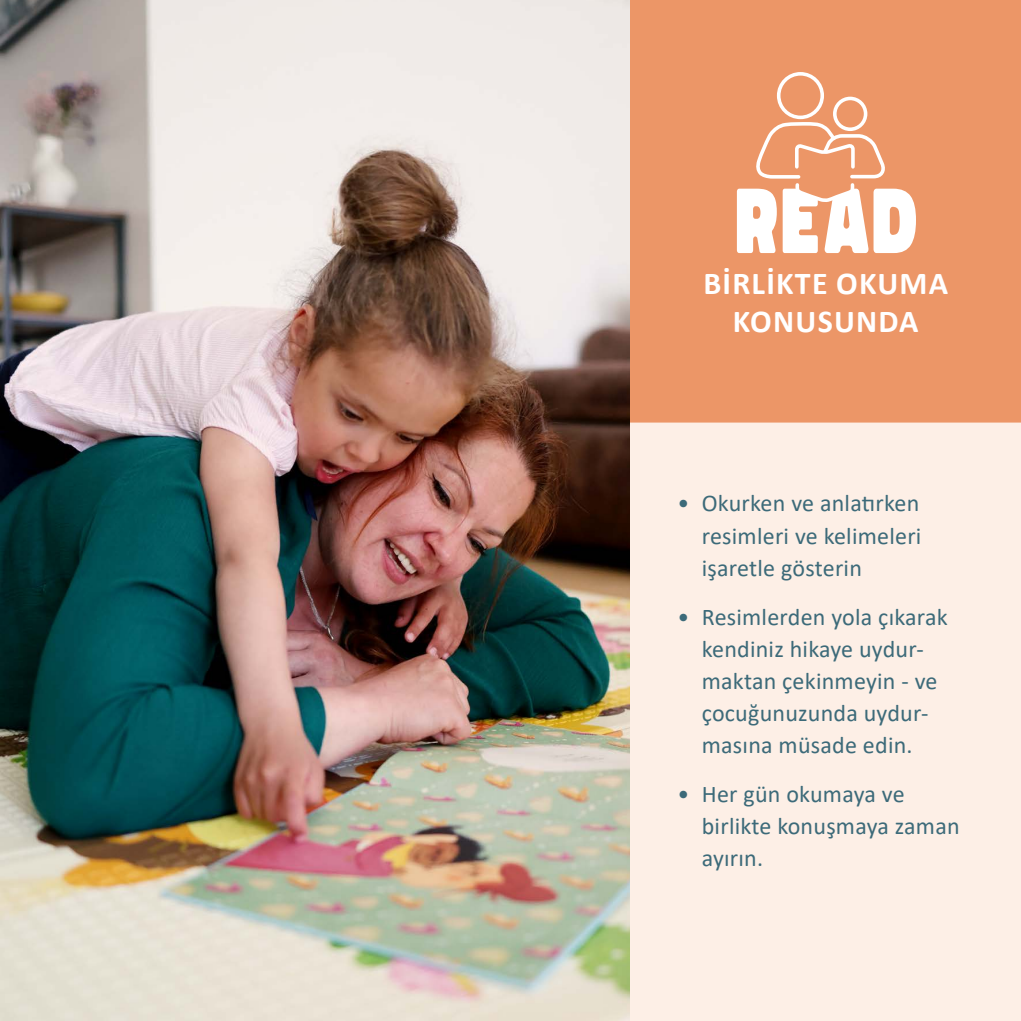
<style>
.page{position:relative;width:1021px;height:1021px;background:#fff}
.page>*{position:absolute;margin:0;border:0;box-sizing:border-box;transform-origin:0 0}
.t1{font:87.4px "Spot";color:#fff}
.t2{font:700 32px/38px "Calibri";letter-spacing:.04em;color:#fff;text-align:center}
.t3{font:24px/32px "Calibri";letter-spacing:.01em;color:#3c6a79;text-align:justify}
</style>
<div class="page">
<div style="left:81px;top:0;width:939px;height:424px;background:#ec9667"></div>
<div style="left:629px;top:422px;width:391px;height:598px;background:#fdefe6"></div>
<img style="left:0;top:0;width:629px;height:1020px">
<div style="left:777px;top:72px;width:47px;height:47px;border:4px solid #fff;border-radius:50%"></div>
<div style="left:833px;top:97px;width:34px;height:34px;border:4px solid #fff;border-radius:50%"></div>
<svg style="left:756px;top:120px;width:129px;height:82px"></svg>
<h1 class="t1" style="left:734px;top:180px;width:184px">Read</h1>
<h2 class="t2" style="left:703px;top:264px;width:246px">BİRLİKTE OKUMA<br>KONUSUNDA</h2>
<p class="t3" style="left:701px;top:487px;width:221px;text-indent:-24px">• Okurken ve anlatırken resimleri ve kelimeleri işaretle gösterin</p>
<p class="t3" style="left:677px;top:600px;width:272px;text-align:center">• Resimlerden yola çıkarak kendiniz hikaye uydur&shy;maktan çekinmeyin - ve çocuğunuzunda uydur&shy;masına müsade edin.</p>
<p class="t3" style="left:701px;top:777px;width:259px;text-align:left;text-indent:-24px">• Her gün okumaya ve birlikte konuşmaya zaman ayırın.</p>
</div>
